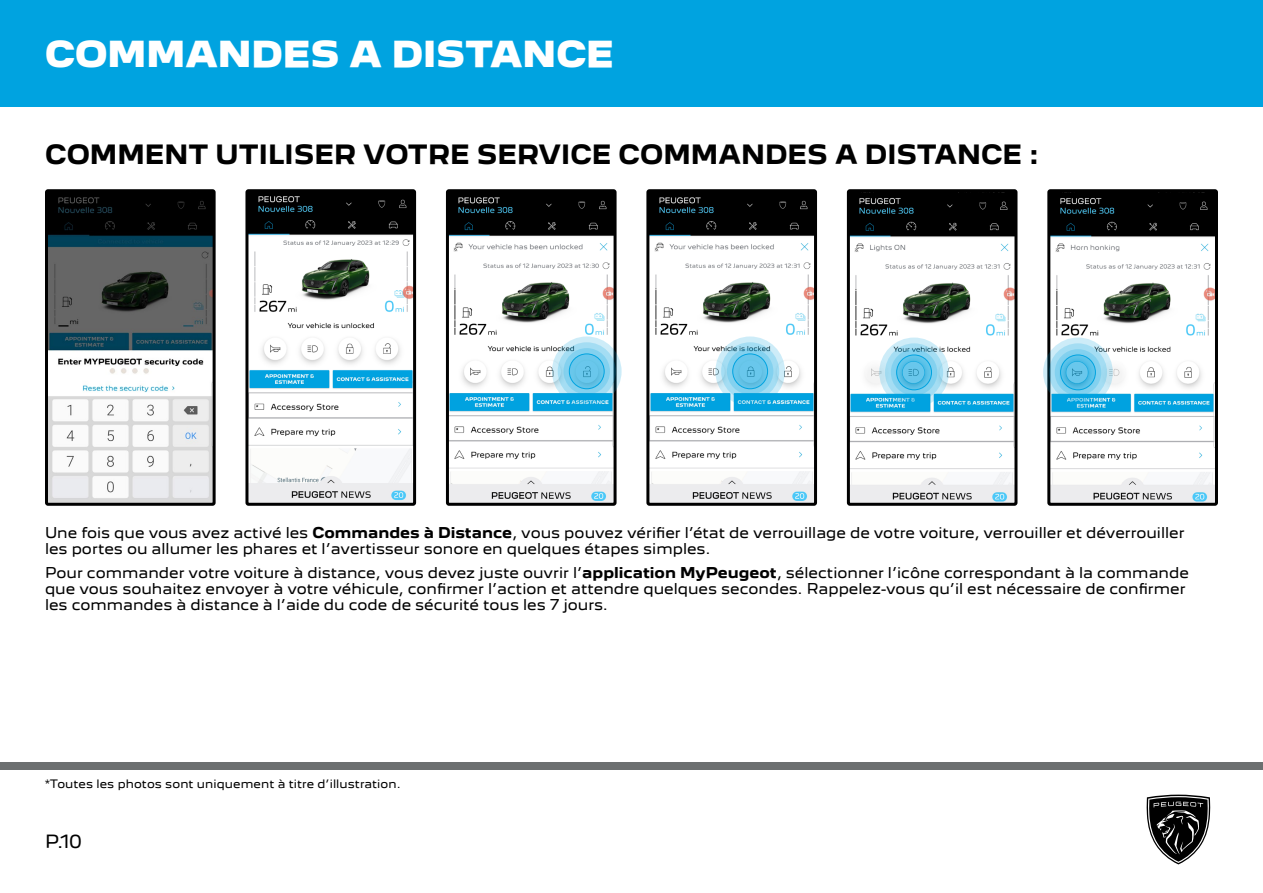
<style>
.page{position:relative;width:1263px;height:893px;background:#fff}
.page>*{position:absolute;margin:0;border:0;box-sizing:border-box;transform-origin:0 0}
.t1{font:900 33px "Peugeot New";color:#fff}
.t2{font:700 24px "Peugeot New";color:#000}
.t3{font:16.5px "Peugeot New";color:#000}
.t4{font:13.5px/16.2px "Peugeot New";color:#000}
.t5{font:10.5px "Peugeot New";letter-spacing:.01em;color:#000}
.s1{font-weight:700}
</style>
<div class="page">
<div style="left:0;top:762px;width:1263px;height:7px;background:#6c6f70"></div>
<div style="left:0;top:0;width:1263px;height:107px;background:#00a3e0"></div>
<svg style="left:1146px;top:795px;width:64px;height:69px"></svg>
<img style="left:49px;top:193px;width:163px;height:309px">
<div style="left:45px;top:189px;width:171px;height:317px;border:3px solid #000;border-radius:2px"></div>
<img style="left:249px;top:193px;width:163px;height:309px">
<div style="left:245px;top:189px;width:171px;height:317px;border:3px solid #000;border-radius:2px"></div>
<img style="left:450px;top:193px;width:162px;height:309px">
<div style="left:446px;top:189px;width:170px;height:317px;border:3px solid #000;border-radius:2px"></div>
<img style="left:851px;top:193px;width:162px;height:309px">
<div style="left:847px;top:189px;width:170px;height:317px;border:3px solid #000;border-radius:2px"></div>
<img style="left:650px;top:193px;width:163px;height:309px">
<div style="left:646px;top:189px;width:171px;height:317px;border:3px solid #000;border-radius:2px"></div>
<img style="left:1051px;top:193px;width:163px;height:309px">
<div style="left:1047px;top:189px;width:171px;height:317px;border:3px solid #000;border-radius:2px"></div>
<svg style="left:552px;top:336px;width:70px;height:70px"></svg>
<svg style="left:558px;top:342px;width:58px;height:58px"></svg>
<svg style="left:563px;top:348px;width:47px;height:47px"></svg>
<svg style="left:569px;top:354px;width:35px;height:35px"></svg>
<div style="left:569px;top:353px;width:36px;height:36px;border:1px solid #00a3e0;border-radius:50%"></div>
<svg style="left:715px;top:336px;width:70px;height:70px"></svg>
<svg style="left:721px;top:342px;width:58px;height:58px"></svg>
<svg style="left:727px;top:348px;width:46px;height:47px"></svg>
<svg style="left:733px;top:354px;width:35px;height:35px"></svg>
<div style="left:732px;top:353px;width:36px;height:36px;border:1px solid #00a3e0;border-radius:50%"></div>
<svg style="left:879px;top:338px;width:70px;height:69px"></svg>
<svg style="left:885px;top:343px;width:58px;height:58px"></svg>
<svg style="left:891px;top:349px;width:46px;height:47px"></svg>
<svg style="left:897px;top:355px;width:34px;height:35px"></svg>
<div style="left:896px;top:355px;width:36px;height:35px;border:1px solid #00a3e0;border-radius:50%"></div>
<svg style="left:1043px;top:338px;width:70px;height:69px"></svg>
<svg style="left:1049px;top:343px;width:58px;height:58px"></svg>
<svg style="left:1055px;top:349px;width:46px;height:47px"></svg>
<svg style="left:1060px;top:355px;width:35px;height:35px"></svg>
<div style="left:1060px;top:355px;width:36px;height:35px;border:1px solid #00a3e0;border-radius:50%"></div>
<h1 class="t1" style="left:45px;top:27px;width:570px">COMMANDES A DISTANCE</h1>
<h2 class="t2" style="left:45px;top:134px;width:995px">COMMENT UTILISER VOTRE SERVICE COMMANDES A DISTANCE :</h2>
<p class="t4" style="left:45px;top:523px;width:1141px">Une fois que vous avez activé les <span class="s1">Commandes à Distance</span>, vous pouvez vérifier l’état de verrouillage de votre voiture, verrouiller et déverrouiller les portes ou allumer les phares et l’avertisseur sonore en quelques étapes simples.</p>
<p class="t4" style="left:45px;top:563px;width:1145px">Pour commander votre voiture à distance, vous devez juste ouvrir l’<span class="s1">application MyPeugeot</span>, sélectionner l’icône correspondant à la commande que vous souhaitez envoyer à votre véhicule, confirmer l’action et attendre quelques secondes. Rappelez-vous qu’il est nécessaire de confirmer les commandes à distance à l’aide du code de sécurité tous les 7 jours.</p>
<p class="t5" style="left:45px;top:776px;width:357px">*Toutes les photos sont uniquement à titre d’illustration.</p>
<p class="t3" style="left:45px;top:828px;width:38px">P.10</p>
</div>
